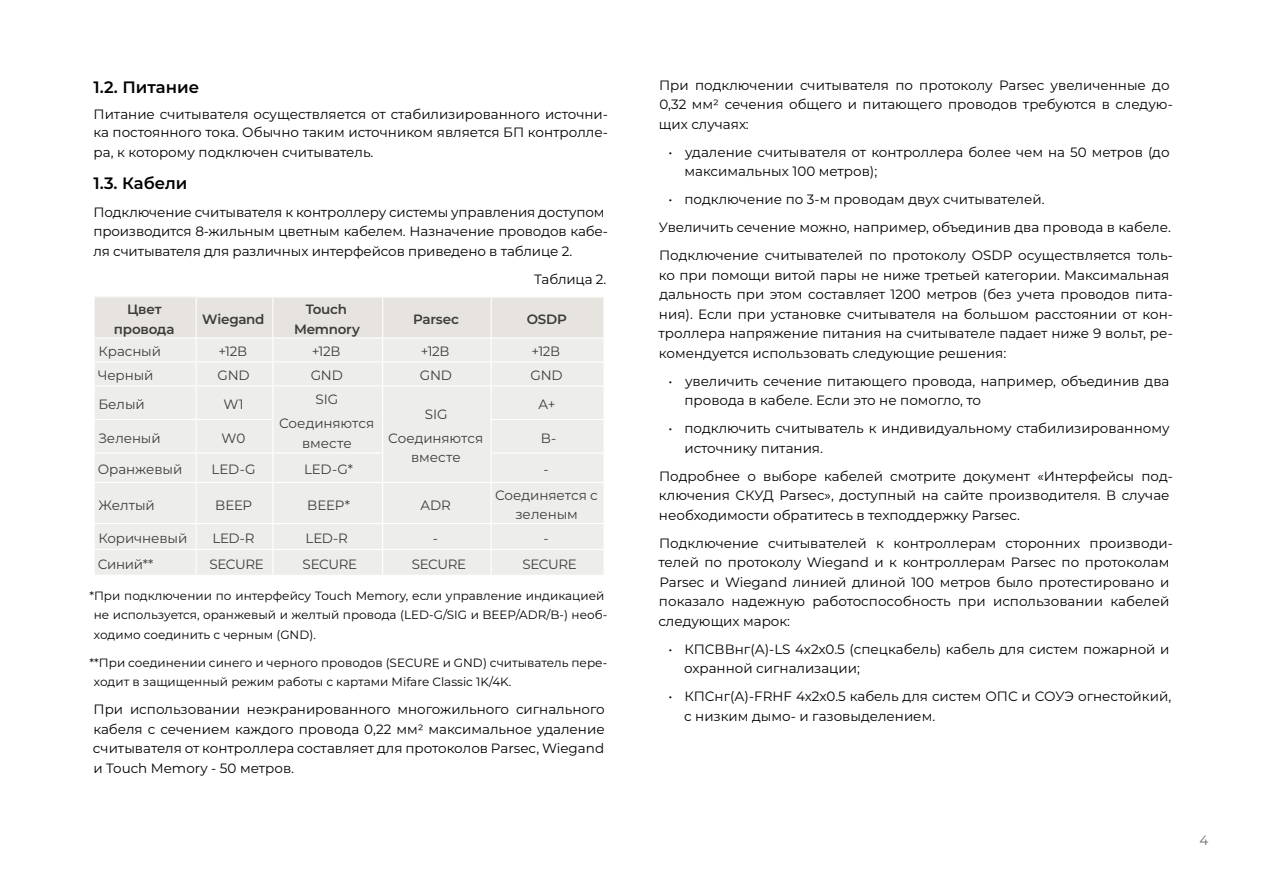
<style>
.page{position:relative;width:1263px;height:893px;background:#fff}
.page>*{position:absolute;margin:0;border:0;box-sizing:border-box;transform-origin:0 0}
.t1{font:600 16.5px "Montserrat";color:#000}
.t2{font:13.5px/19.5px "Montserrat";color:#000}
.t3{font:13.5px/23.7px "Montserrat";letter-spacing:-.01em;color:#3c3c3b;text-align:center}
.t4{font:600 13.5px/19.5px "Montserrat";letter-spacing:-.015em;color:#3c3c3b;text-align:center}
.t5{font:13.5px "Montserrat";color:#686e70}
.t6{font:12px/19.5px "Montserrat";color:#000}
</style>
<div class="page">
<div style="left:94px;top:297px;width:102px;height:41px;background:#e7e3df"></div>
<div style="left:95px;top:339px;width:508px;height:236px;background:#ededeb"></div>
<hr style="left:94px;top:297px;width:1px;height:40px;background:#fff">
<hr style="left:94px;top:337px;width:102px;height:1px;background:#fff">
<hr style="left:94px;top:361px;width:102px;height:1px;background:#fff">
<svg style="left:196px;top:297px;width:408px;height:88px;background:#ebe9e6"></svg>
<hr style="left:603px;top:362px;width:2px;height:23px;background:#fff">
<hr style="left:94px;top:385px;width:102px;height:1px;background:#fff">
<hr style="left:196px;top:385px;width:77px;height:1px;background:#fff">
<hr style="left:196px;top:386px;width:1px;height:33px;background:#fff">
<hr style="left:273px;top:385px;width:110px;height:1px;background:#fff">
<hr style="left:272px;top:386px;width:1px;height:33px;background:#fff">
<hr style="left:383px;top:385px;width:108px;height:1px;background:#fff">
<hr style="left:382px;top:386px;width:1px;height:33px;background:#fff">
<hr style="left:491px;top:385px;width:114px;height:1px;background:#fff">
<hr style="left:491px;top:386px;width:1px;height:33px;background:#fff">
<hr style="left:94px;top:419px;width:102px;height:1px;background:#fff">
<hr style="left:196px;top:419px;width:77px;height:1px;background:#fff">
<hr style="left:196px;top:420px;width:1px;height:32px;background:#fff">
<hr style="left:272px;top:420px;width:1px;height:32px;background:#fff">
<hr style="left:382px;top:419px;width:1px;height:33px;background:#fff">
<hr style="left:491px;top:419px;width:114px;height:1px;background:#fff">
<hr style="left:491px;top:420px;width:1px;height:32px;background:#fff">
<hr style="left:94px;top:452px;width:102px;height:2px;background:#fff">
<hr style="left:196px;top:452px;width:77px;height:2px;background:#fff">
<svg style="left:196px;top:454px;width:1px;height:28px"></svg>
<hr style="left:273px;top:452px;width:110px;height:2px;background:#fff">
<svg style="left:272px;top:454px;width:1px;height:28px"></svg>
<svg style="left:382px;top:454px;width:1px;height:28px"></svg>
<hr style="left:491px;top:452px;width:114px;height:2px;background:#fff">
<svg style="left:491px;top:454px;width:1px;height:28px"></svg>
<hr style="left:94px;top:482px;width:102px;height:1px;background:#fff">
<hr style="left:196px;top:482px;width:77px;height:1px;background:#fff">
<hr style="left:196px;top:483px;width:1px;height:40px;background:#fff">
<hr style="left:273px;top:482px;width:110px;height:1px;background:#fff">
<hr style="left:272px;top:483px;width:1px;height:40px;background:#fff">
<hr style="left:383px;top:482px;width:108px;height:1px;background:#fff">
<hr style="left:382px;top:483px;width:1px;height:40px;background:#fff">
<hr style="left:491px;top:482px;width:114px;height:1px;background:#fff">
<hr style="left:491px;top:483px;width:1px;height:40px;background:#fff">
<hr style="left:94px;top:523px;width:102px;height:1px;background:#fff">
<hr style="left:196px;top:523px;width:77px;height:1px;background:#fff">
<hr style="left:273px;top:523px;width:110px;height:1px;background:#fff">
<hr style="left:383px;top:523px;width:108px;height:1px;background:#fff">
<hr style="left:491px;top:523px;width:114px;height:1px;background:#fff">
<hr style="left:94px;top:549px;width:102px;height:1px;background:#fff">
<hr style="left:196px;top:549px;width:77px;height:1px;background:#fff">
<svg style="left:196px;top:524px;width:1px;height:51px"></svg>
<hr style="left:273px;top:549px;width:110px;height:1px;background:#fff">
<svg style="left:272px;top:524px;width:1px;height:51px"></svg>
<hr style="left:383px;top:549px;width:108px;height:1px;background:#fff">
<svg style="left:382px;top:524px;width:1px;height:51px"></svg>
<hr style="left:491px;top:549px;width:114px;height:1px;background:#fff">
<svg style="left:491px;top:524px;width:1px;height:51px"></svg>
<p class="t1" style="left:94px;top:75px;width:107px">1.2. Питание</p>
<p class="t2" style="left:93px;top:105px;width:516px;line-height:18px">Питание считывателя осуществляется от стабилизированного источни&shy;ка постоянного тока. Обычно таким источником является БП контролле-</p>
<p class="t2" style="left:94px;top:141px;width:281px">ра, к которому подключен считыватель.</p>
<p class="t1" style="left:94px;top:171px;width:95px">1.3. Кабели</p>
<p class="t2" style="left:93px;top:202px;width:516px">Подключение считывателя к контроллеру системы управления доступом производится 8-жильным цветным кабелем. Назначение проводов кабе&shy;ля считывателя для различных интерфейсов приведено в таблице 2.</p>
<p class="t2" style="left:534px;top:268px;width:74px">Таблица 2.</p>
<p class="t4" style="left:114px;top:299px;width:62px">Цвет провода</p>
<p class="t4" style="left:202px;top:309px;width:64px">Wiegand</p>
<p class="t4" style="left:294px;top:299px;width:67px">Touch<br>Memnory</p>
<p class="t4" style="left:413px;top:309px;width:47px">Parsec</p>
<p class="t4" style="left:527px;top:309px;width:42px">OSDP</p>
<p class="t3" style="left:98px;top:339px;width:64px">Красный</p>
<p class="t3" style="left:218px;top:339px;width:30px">+12В</p>
<p class="t3" style="left:312px;top:339px;width:30px">+12В</p>
<p class="t3" style="left:421px;top:339px;width:30px">+12В</p>
<p class="t3" style="left:531px;top:339px;width:30px">+12В</p>
<p class="t3" style="left:98px;top:363px;width:57px">Черный</p>
<p class="t3" style="left:217px;top:363px;width:34px">GND</p>
<p class="t3" style="left:311px;top:363px;width:34px">GND</p>
<p class="t3" style="left:420px;top:363px;width:34px">GND</p>
<p class="t3" style="left:530px;top:363px;width:34px">GND</p>
<p class="t3" style="left:98px;top:392px;width:48px">Белый</p>
<p class="t3" style="left:223px;top:392px;width:22px">W1</p>
<p class="t3" style="left:279px;top:387px;width:97px">SIG<br>Соединяются</p>
<p class="t3" style="left:302px;top:430px;width:51px">вместе</p>
<p class="t3" style="left:539px;top:392px;width:18px">A+</p>
<p class="t3" style="left:388px;top:402px;width:97px">SIG<br>Соединяются</p>
<p class="t3" style="left:411px;top:445px;width:51px">вместе</p>
<p class="t3" style="left:98px;top:426px;width:64px">Зеленый</p>
<p class="t3" style="left:222px;top:426px;width:25px">W0</p>
<p class="t3" style="left:541px;top:426px;width:17px">B-</p>
<p class="t3" style="left:98px;top:457px;width:86px">Оранжевый</p>
<p class="t3" style="left:212px;top:457px;width:46px">LED-G</p>
<p class="t3" style="left:304px;top:457px;width:51px">LED-G*</p>
<p class="t3" style="left:543px;top:457px;width:7px">-</p>
<p class="t3" style="left:99px;top:492px;width:58px">Желтый</p>
<p class="t3" style="left:215px;top:492px;width:39px">BEEP</p>
<p class="t3" style="left:307px;top:492px;width:44px">BEEP*</p>
<p class="t3" style="left:420px;top:492px;width:32px">ADR</p>
<p class="t3" style="left:495px;top:485px;width:104px;line-height:19.5px">Соединяется с зеленым</p>
<p class="t3" style="left:98px;top:526px;width:90px">Коричневый</p>
<p class="t3" style="left:212px;top:526px;width:44px">LED-R</p>
<p class="t3" style="left:306px;top:526px;width:44px">LED-R</p>
<p class="t3" style="left:433px;top:526px;width:7px">-</p>
<p class="t3" style="left:543px;top:526px;width:7px">-</p>
<p class="t3" style="left:98px;top:552px;width:57px">Синий**</p>
<p class="t3" style="left:209px;top:552px;width:56px">SECURE</p>
<p class="t3" style="left:303px;top:552px;width:56px">SECURE</p>
<p class="t3" style="left:412px;top:552px;width:56px">SECURE</p>
<p class="t3" style="left:522px;top:552px;width:56px">SECURE</p>
<p class="t6" style="left:94px;top:585px;width:515px;text-indent:-4px">*При подключении по интерфейсу Touch Memory, если управление индикацией не используется, оранжевый и желтый провода (LED-G/SIG и BEEP/ADR/B-) необ&shy;ходимо соединить с черным (GND).</p>
<p class="t6" style="left:94px;top:652px;width:515px;text-indent:-5px">**При соединении синего и черного проводов (SECURE и GND) считыватель пере&shy;ходит в защищенный режим работы с картами Mifare Classic 1K/4K.</p>
<p class="t2" style="left:93px;top:699px;width:513px;text-align:justify">При использовании неэкранированного многожильного сигнального кабеля с сечением каждого провода 0,22 мм2 максимальное удаление считывателя от контроллера составляет для протоколов Parsec, Wiegand и Touch Memory - 50 метров.</p>
<p class="t2" style="left:659px;top:75px;width:515px">При подключении считывателя по протоколу Parsec увеличенные до<br>0,32 мм2 сечения общего и питающего проводов требуются в следую&shy;щих случаях:</p>
<p class="t2" style="left:684px;top:142px;width:487px;text-indent:-16px">• удаление считывателя от контроллера более чем на 50 метров (до максимальных 100 метров);</p>
<p class="t2" style="left:659px;top:185px;width:515px;line-height:28px;text-indent:10px">• подключение по 3-м проводам двух считывателей.<br>Увеличить сечение можно, например, объединив два провода в кабеле.<br>Подключение считывателей по протоколу OSDP осуществляется толь-</p>
<p class="t2" style="left:658px;top:265px;width:516px">ко при помощи витой пары не ниже третьей категории. Максимальная дальность при этом составляет 1200 метров (без учета проводов пита&shy;ния). Если при установке считывателя на большом расстоянии от кон&shy;троллера напряжение питания на считывателе падает ниже 9 вольт, ре&shy;комендуется использовать следующие решения:</p>
<p class="t2" style="left:684px;top:371px;width:486px;text-indent:-16px">• увеличить сечение питающего провода, например, объединив два провода в кабеле. Если это не помогло, то</p>
<p class="t2" style="left:684px;top:418px;width:487px;text-indent:-16px">• подключить считыватель к индивидуальному стабилизированному источнику питания.</p>
<p class="t2" style="left:659px;top:466px;width:515px">Подробнее о выборе кабелей смотрите документ «Интерфейсы под&shy;ключения СКУД Parsec», доступный на сайте производителя. В случае необходимости обратитесь в техподдержку Parsec.</p>
<p class="t2" style="left:658px;top:532px;width:516px">Подключение считывателей к контроллерам сторонних производи&shy;телей по протоколу Wiegand и к контроллерам Parsec по протоколам Parsec и Wiegand линией длиной 100 метров было протестировано и показало надежную работоспособность при использовании кабелей следующих марок:</p>
<p class="t2" style="left:684px;top:638px;width:487px;text-indent:-16px">• КПСВВнг(А)-LS 4x2x0.5 (спецкабель) кабель для систем пожарной и охранной сигнализации;</p>
<p class="t2" style="left:684px;top:686px;width:489px;text-indent:-16px">• КПСнг(А)-FRHF 4x2x0.5 кабель для систем ОПС и СОУЭ огнестойкий, с низким дымо- и газовыделением.</p>
<p class="t5" style="left:1199px;top:831px;width:10px">4</p>
</div>
